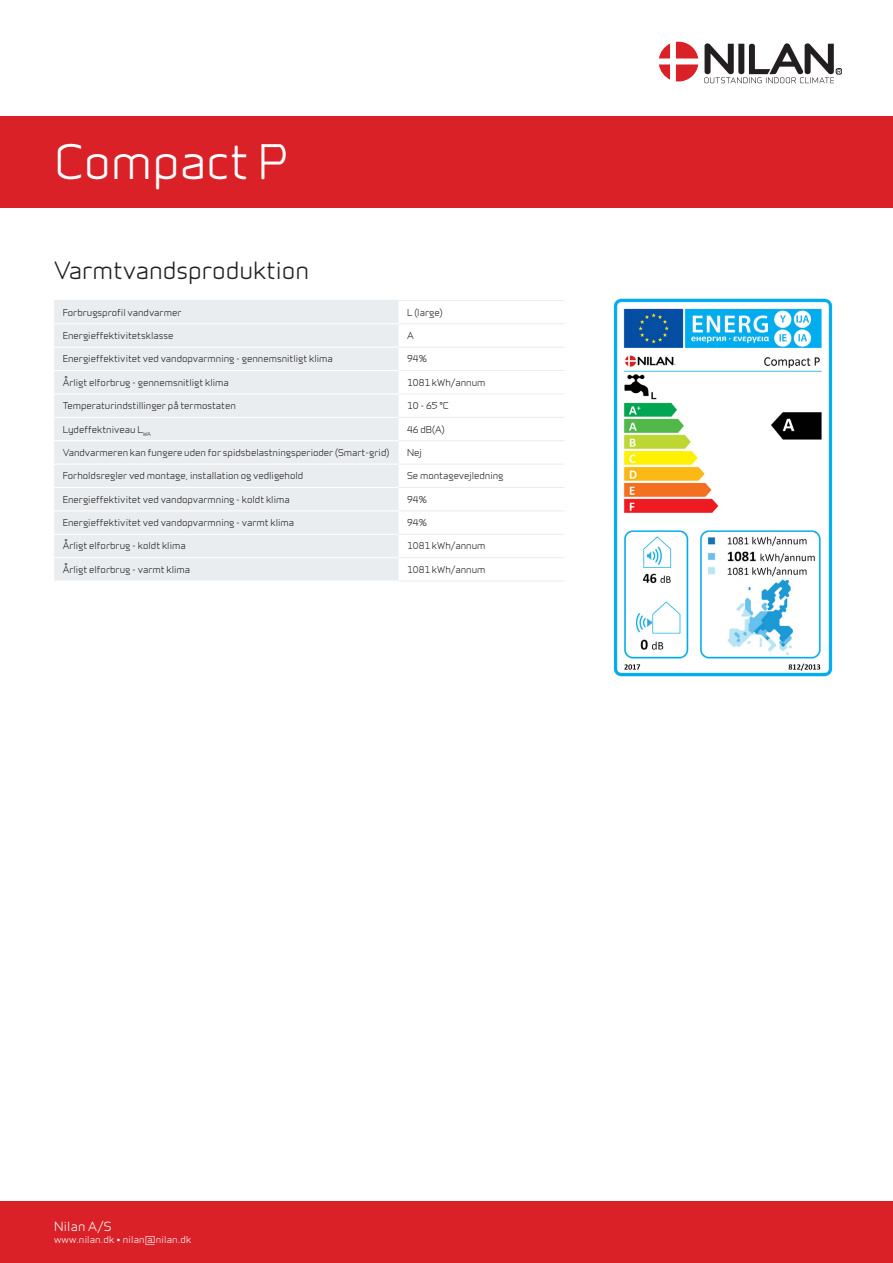
<style>
.page{position:relative;width:893px;height:1263px;background:#fff}
.page>*{position:absolute;margin:0;border:0;box-sizing:border-box;transform-origin:0 0}
.t1{font:500 45px "Infinity";color:#fff}
.t2{font:500 22.5px "Infinity";color:#231f20}
.t3{font:500 12px "Infinity";letter-spacing:.02em;color:#fff}
.t4{font:500 9px "Infinity";color:#231f20}
.t5{font:500 9px "Infinity";letter-spacing:.02em;color:#fff}
</style>
<div class="page">
<img style="left:613px;top:298px;width:220px;height:379px">
<svg style="left:704px;top:43px;width:138px;height:40px"></svg>
<svg style="left:659px;top:42px;width:39px;height:39px"></svg>
<div style="left:0;top:1201px;width:893px;height:62px;background:#da2128"></div>
<div style="left:0;top:116px;width:893px;height:91px;background:#da2128"></div>
<div style="left:54px;top:301px;width:345px;height:280px;background:#eaedef"></div>
<hr style="left:54px;top:300px;width:345px;height:1px;background:#eaedef">
<hr style="left:399px;top:300px;width:165px;height:1px;background:#eaedef">
<hr style="left:399px;top:323px;width:165px;height:1px;background:#eaedef">
<hr style="left:399px;top:347px;width:165px;height:1px;background:#eaedef">
<hr style="left:399px;top:370px;width:165px;height:1px;background:#eaedef">
<hr style="left:399px;top:394px;width:165px;height:1px;background:#eaedef">
<hr style="left:399px;top:417px;width:165px;height:1px;background:#eaedef">
<hr style="left:399px;top:440px;width:165px;height:1px;background:#eaedef">
<hr style="left:399px;top:464px;width:165px;height:1px;background:#eaedef">
<hr style="left:399px;top:487px;width:165px;height:1px;background:#eaedef">
<hr style="left:399px;top:510px;width:165px;height:1px;background:#eaedef">
<hr style="left:399px;top:534px;width:165px;height:1px;background:#eaedef">
<hr style="left:399px;top:557px;width:165px;height:1px;background:#eaedef">
<hr style="left:399px;top:581px;width:165px;height:1px;background:#eaedef">
<hr style="left:54px;top:323px;width:345px;height:1px;background:#fff">
<hr style="left:54px;top:347px;width:345px;height:1px;background:#fff">
<hr style="left:54px;top:370px;width:345px;height:1px;background:#fff">
<hr style="left:54px;top:394px;width:345px;height:1px;background:#fff">
<hr style="left:54px;top:417px;width:345px;height:1px;background:#fff">
<hr style="left:54px;top:440px;width:345px;height:1px;background:#fff">
<hr style="left:54px;top:464px;width:345px;height:1px;background:#fff">
<hr style="left:54px;top:487px;width:345px;height:1px;background:#fff">
<hr style="left:54px;top:510px;width:345px;height:1px;background:#fff">
<hr style="left:54px;top:534px;width:345px;height:1px;background:#fff">
<hr style="left:54px;top:557px;width:345px;height:1px;background:#fff">
<p class="t1" style="left:54px;top:129px;width:234px">Compact P</p>
<p class="t2" style="left:54px;top:254px;width:257px">Varmtvandsproduktion</p>
<p class="t4" style="left:63px;top:306px;width:120px">Forbrugsprofil vandvarmer</p>
<p class="t4" style="left:407px;top:306px;width:37px">L (large)</p>
<p class="t4" style="left:63px;top:329px;width:112px">Energieffektivitetsklasse</p>
<p class="t4" style="left:407px;top:329px;width:8px">A</p>
<p class="t4" style="left:63px;top:352px;width:272px">Energieffektivitet ved vandopvarmning - gennemsnitligt klima</p>
<p class="t4" style="left:407px;top:352px;width:21px">94%</p>
<p class="t4" style="left:63px;top:376px;width:168px">Årligt elforbrug - gennemsnitligt klima</p>
<p class="t4" style="left:407px;top:376px;width:80px">1081 kWh/annum</p>
<p class="t4" style="left:63px;top:399px;width:175px">Temperaturindstillinger på termostaten</p>
<p class="t4" style="left:407px;top:399px;width:43px">10 - 65 °C</p>
<p class="t4" style="left:63px;top:423px;width:90px">Lydeffektniveau L<sub>WA</sub></p>
<p class="t4" style="left:407px;top:423px;width:39px">46 dB(A)</p>
<p class="t4" style="left:63px;top:446px;width:328px">Vandvarmeren kan fungere uden for spidsbelastningsperioder (Smart-grid)</p>
<p class="t4" style="left:407px;top:446px;width:16px">Nej</p>
<p class="t4" style="left:63px;top:469px;width:242px">Forholdsregler ved montage, installation og vedligehold</p>
<p class="t4" style="left:407px;top:469px;width:98px">Se montagevejledning</p>
<p class="t4" style="left:63px;top:493px;width:228px">Energieffektivitet ved vandopvarmning - koldt klima</p>
<p class="t4" style="left:407px;top:493px;width:21px">94%</p>
<p class="t4" style="left:63px;top:516px;width:233px">Energieffektivitet ved vandopvarmning - varmt klima</p>
<p class="t4" style="left:407px;top:516px;width:21px">94%</p>
<p class="t4" style="left:63px;top:539px;width:124px">Årligt elforbrug - koldt klima</p>
<p class="t4" style="left:407px;top:539px;width:80px">1081 kWh/annum</p>
<p class="t4" style="left:63px;top:563px;width:129px">Årligt elforbrug - varmt klima</p>
<p class="t4" style="left:407px;top:563px;width:80px">1081 kWh/annum</p>
<p class="t3" style="left:54px;top:1218px;width:59px">Nilan A/S</p>
<p class="t5" style="left:54px;top:1233px;width:139px">www.nilan.dk • nilan@nilan.dk</p>
</div>
